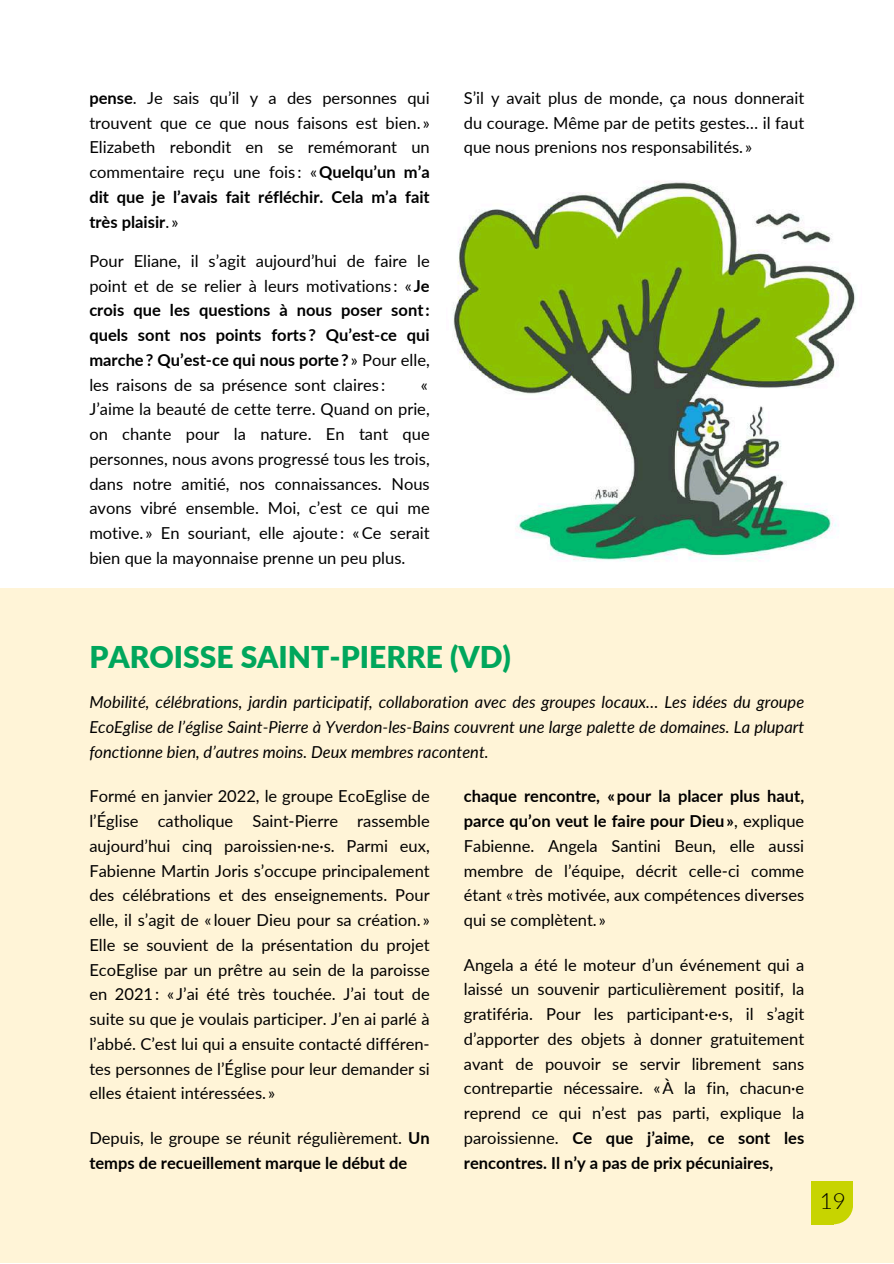
<style>
.page{position:relative;width:894px;height:1264px;background:#fff}
.page>*{position:absolute;margin:0;border:0;box-sizing:border-box;transform-origin:0 0}
.t1{font:900 30px "Lato";color:#00a65c}
.t2{font:300 22.5px "Lato";color:#000}
.t3{font:16.5px/24.8px "Lato";color:#000;text-align:justify}
.t4{font:italic 16.5px/24.8px "Lato";color:#000;text-align:justify}
.s1{font-weight:700}
</style>
<div class="page">
<div style="left:0;top:588px;width:893px;height:675px;background:#fff4d7"></div>
<svg style="left:833px;top:1205px;width:19px;height:19px"></svg>
<div style="left:810px;top:1181px;width:23px;height:43px;background:#c7d400"></div>
<div style="left:832px;top:1181px;width:20px;height:24px;background:#c7d400"></div>
<img style="left:453px;top:181px;width:403px;height:380px">
<p class="t3" style="left:89px;top:85px;width:342px"><span class="s1">pense</span>. Je sais qu’il y a des personnes qui trouvent que ce que nous faisons est bien. » Elizabeth rebondit en se remémorant un commentaire reçu une fois : «<span class="s1">Quelqu’un m’a dit que je l’avais fait réfléchir. Cela m’a fait très plaisir</span>. »</p>
<p class="t3" style="left:89px;top:248px;width:342px">Pour Eliane, il s’agit aujourd’hui de faire le point et de se relier à leurs motivations : « <span class="s1">Je crois que les questions à nous poser sont: quels sont nos points forts ? Qu’est-ce qui marche? Qu’est-ce qui nous porte?</span> » Pour elle, les raisons de sa présence sont claires :</p>
<p class="t3" style="left:89px;top:372px;width:342px;text-align:left;text-indent:331px">« J’aime la beauté de cette terre. Quand on prie, on chante pour la nature. En tant que personnes, nous avons progressé tous les trois, dans notre amitié, nos connaissances. Nous avons vibré ensemble. Moi, c’est ce qui me motive. » En souriant, elle ajoute: «Ce serait bien que la mayonnaise prenne un peu plus.</p>
<p class="t3" style="left:463px;top:85px;width:342px">S’il y avait plus de monde, ça nous donnerait du courage. Même par de petits gestes… il faut que nous prenions nos responsabilités. »</p>
<h1 class="t1" style="left:89px;top:638px;width:423px">PAROISSE SAINT-PIERRE (VD)</h1>
<p class="t4" style="left:89px;top:689px;width:716px">Mobilité, célébrations, jardin participatif, collaboration avec des groupes locaux… Les idées du groupe EcoEglise de l’église Saint-Pierre à Yverdon-les-Bains couvrent une large palette de domaines. La plupart fonctionne bien, d’autres moins. Deux membres racontent.</p>
<p class="t3" style="left:89px;top:783px;width:342px">Formé en janvier 2022, le groupe EcoEglise de l’Église catholique Saint-Pierre rassemble aujourd’hui cinq paroissien·ne·s. Parmi eux, Fabienne Martin Joris s’occupe principalement des célébrations et des enseignements. Pour elle, il s’agit de « louer Dieu pour sa création. » Elle se souvient de la présentation du projet EcoEglise par un prêtre au sein de la paroisse en 2021: « J’ai été très touchée. J’ai tout de suite su que je voulais participer. J’en ai parlé à l’abbé. C’est lui qui a ensuite contacté différen&shy;tes personnes de l’Église pour leur demander si elles étaient intéressées. »</p>
<p class="t3" style="left:463px;top:783px;width:342px"><span class="s1">chaque rencontre, «pour la placer plus haut, parce qu’on veut le faire pour Dieu»</span>, explique Fabienne. Angela Santini Beun, elle aussi membre de l’équipe, décrit celle-ci comme étant « très motivée, aux compétences diverses qui se complètent. »</p>
<p class="t3" style="left:463px;top:951px;width:342px">Angela a été le moteur d’un événement qui a laissé un souvenir particulièrement positif, la gratiféria. Pour les participant·e·s, il s’agit d’apporter des objets à donner gratuitement avant de pouvoir se servir librement sans contrepartie nécessaire. «À la fin, chacun·e reprend ce qui n’est pas parti, explique la paroissienne. <span class="s1">Ce que j’aime, ce sont les rencontres. Il n’y a pas de prix pécuniaires,</span></p>
<p class="t3" style="left:89px;top:1125px;width:342px">Depuis, le groupe se réunit régulièrement. <span class="s1">Un temps de recueillement marque le début de</span></p>
<h2 class="t2" style="left:819px;top:1186px;width:28px">19</h2>
</div>
